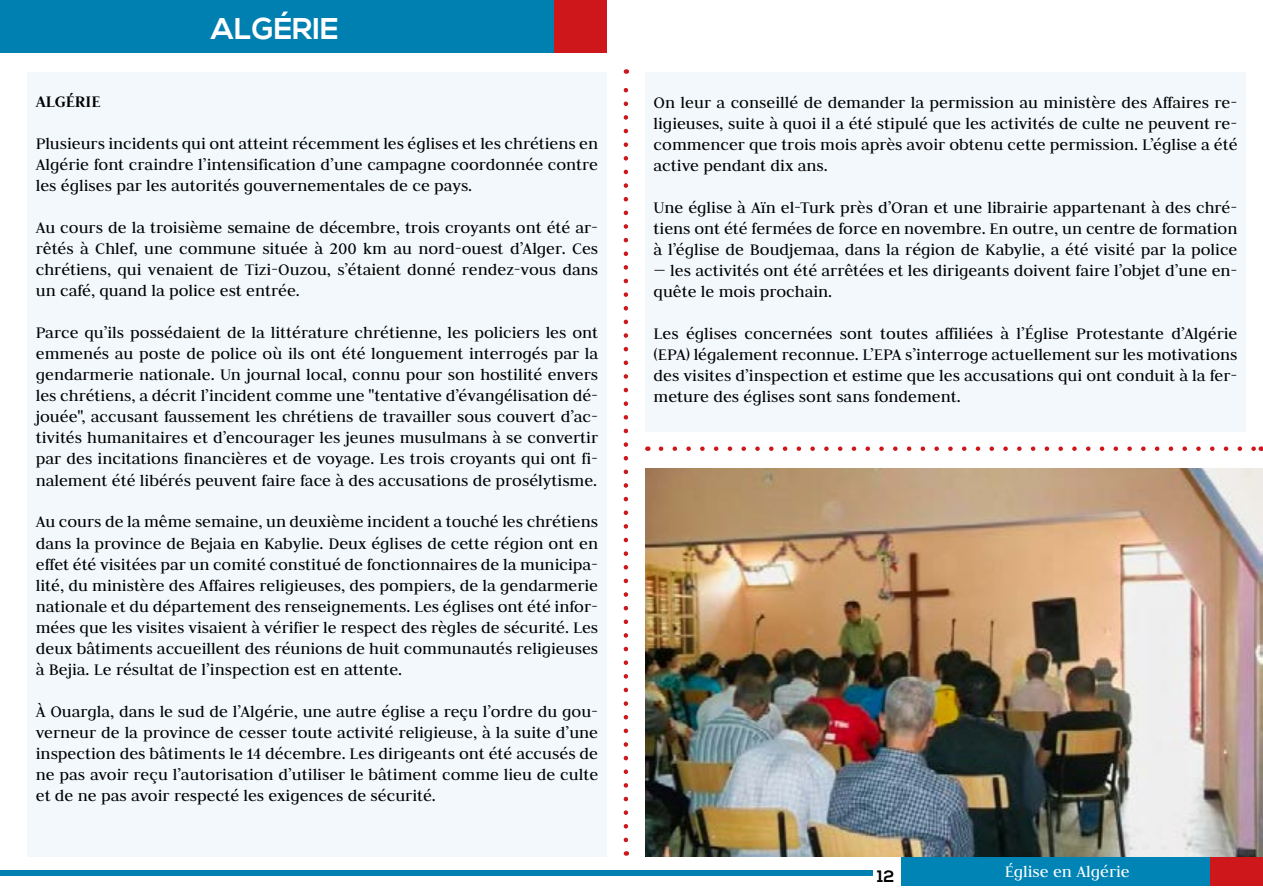
<style>
.page{position:relative;width:1263px;height:893px;background:#fff}
.page>*{position:absolute;margin:0;border:0;box-sizing:border-box;transform-origin:0 0}
.t1{font:700 30px "Nexa";color:#fff}
.t2{font:18px/21px "Judson";color:#000;text-align:justify}
.t3{font:18px "Judson";color:#fff}
.t4{font:700 18px "Judson";color:#000}
.t5{font:700 16.5px "Nexa";color:#000}
</style>
<div class="page">
<div style="left:0;top:870px;width:872px;height:6px;background:#007fb1"></div>
<div style="left:0;top:0;width:554px;height:53px;background:#007fb1"></div>
<div style="left:554px;top:0;width:53px;height:53px;background:#cd171a"></div>
<div style="left:901px;top:857px;width:309px;height:29px;background:#0084b5"></div>
<div style="left:1210px;top:857px;width:53px;height:29px;background:#cd171a"></div>
<div style="left:27px;top:72px;width:580px;height:785px;background:#f3f8fc"></div>
<svg style="left:624px;top:69px;width:4px;height:771px"></svg>
<svg style="left:661px;top:446px;width:593px;height:5px"></svg>
<img style="left:645px;top:468px;width:618px;height:389px">
<div style="left:645px;top:72px;width:601px;height:360px;background:#f3f8fc"></div>
<h1 class="t1" style="left:211px;top:12px;width:129px">ALGÉRIE</h1>
<p class="t4" style="left:36px;top:91px;width:66px">ALGÉRIE</p>
<p class="t2" style="left:36px;top:133px;width:564px">Plusieurs incidents qui ont atteint récemment les églises et les chrétiens en Algérie font craindre l’intensification d’une campagne coordonnée contre les églises par les autorités gouvernementales de ce pays.</p>
<p class="t2" style="left:36px;top:217px;width:564px">Au cours de la troisième semaine de décembre, trois croyants ont été ar&shy;rêtés à Chlef, une commune située à 200 km au nord-ouest d’Alger. Ces chrétiens, qui venaient de Tizi-Ouzou, s’étaient donné rendez-vous dans un café, quand la police est entrée.</p>
<p class="t2" style="left:36px;top:322px;width:564px">Parce qu’ils possédaient de la littérature chrétienne, les policiers les ont emmenés au poste de police où ils ont été longuement interrogés par la gendarmerie nationale. Un journal local, connu pour son hostilité envers les chrétiens, a décrit l’incident comme une "tentative d’évangélisation dé&shy;jouée", accusant faussement les chrétiens de travailler sous couvert d’ac&shy;tivités humanitaires et d’encourager les jeunes musulmans à se convertir par des incitations financières et de voyage. Les trois croyants qui ont fi&shy;nalement été libérés peuvent faire face à des accusations de prosélytisme.</p>
<p class="t2" style="left:36px;top:511px;width:564px">Au cours de la même semaine, un deuxième incident a touché les chrétiens dans la province de Bejaia en Kabylie. Deux églises de cette région ont en effet été visitées par un comité constitué de fonctionnaires de la municipa&shy;lité, du ministère des Affaires religieuses, des pompiers, de la gendarmerie nationale et du département des renseignements. Les églises ont été infor&shy;mées que les visites visaient à vérifier le respect des règles de sécurité. Les deux bâtiments accueillent des réunions de huit communautés religieuses à Bejia. Le résultat de l’inspection est en attente.</p>
<p class="t2" style="left:36px;top:700px;width:564px">À Ouargla, dans le sud de l’Algérie, une autre église a reçu l’ordre du gou&shy;verneur de la province de cesser toute activité religieuse, à la suite d’une inspection des bâtiments le 14 décembre. Les dirigeants ont été accusés de ne pas avoir reçu l’autorisation d’utiliser le bâtiment comme lieu de culte et de ne pas avoir respecté les exigences de sécurité.</p>
<p class="t2" style="left:654px;top:91px;width:585px">On leur a conseillé de demander la permission au ministère des Affaires re&shy;ligieuses, suite à quoi il a été stipulé que les activités de culte ne peuvent re&shy;commencer que trois mois après avoir obtenu cette permission. L’église a été active pendant dix ans.</p>
<p class="t2" style="left:654px;top:196px;width:585px">Une église à Aïn el-Turk près d’Oran et une librairie appartenant à des chré&shy;tiens ont été fermées de force en novembre. En outre, un centre de formation à l’église de Boudjemaa, dans la région de Kabylie, a été visité par la police</p>
<p class="t2" style="left:654px;top:259px;width:585px">— les activités ont été arrêtées et les dirigeants doivent faire l’objet d’une en&shy;quête le mois prochain.</p>
<p class="t2" style="left:654px;top:322px;width:585px">Les églises concernées sont toutes affiliées à l’Église Protestante d’Algérie (EPA) légalement reconnue. L’EPA s’interroge actuellement sur les motivations des visites d’inspection et estime que les accusations qui ont conduit à la fer&shy;meture des églises sont sans fondement.</p>
<p class="t5" style="left:877px;top:867px;width:19px">12</p>
<p class="t3" style="left:1005px;top:860px;width:126px">Église en Algérie</p>
</div>
